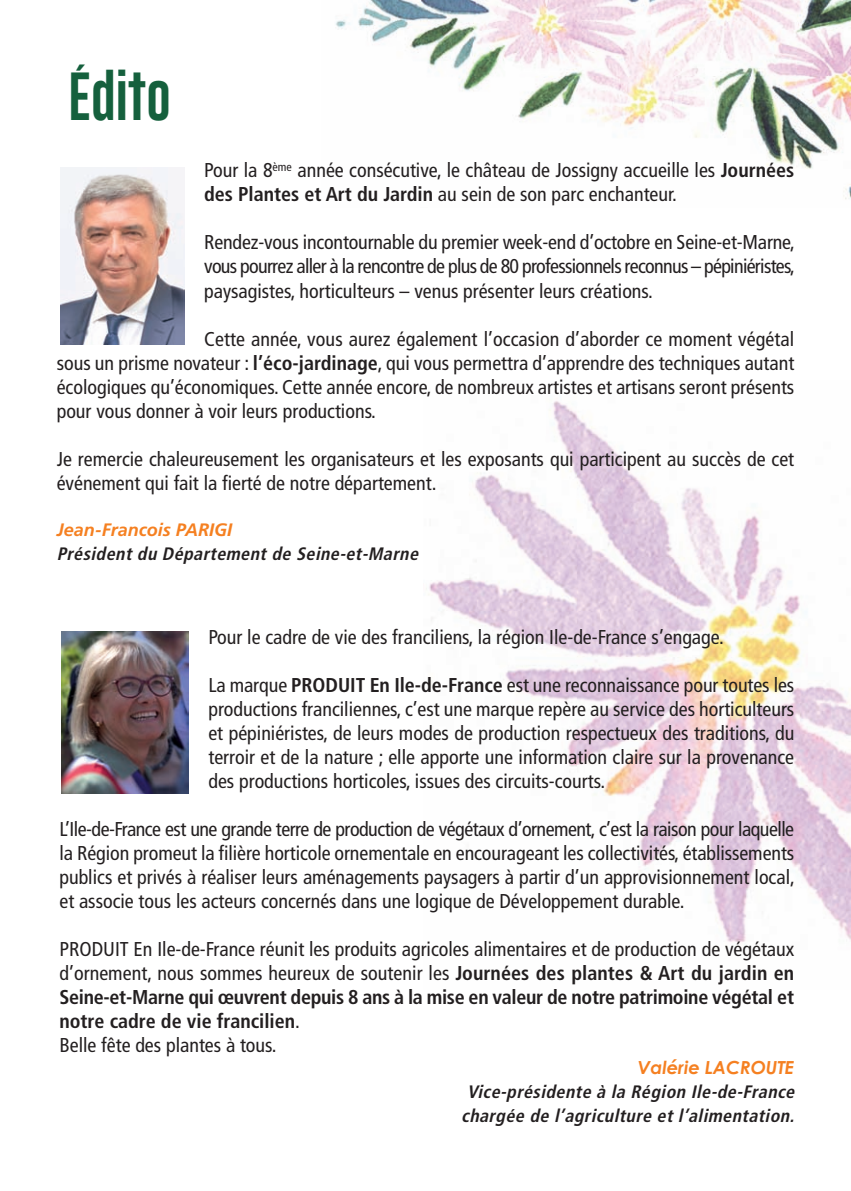
<style>
.page{position:relative;width:851px;height:1191px;background:#fff}
.page>*{position:absolute;margin:0;border:0;box-sizing:border-box;transform-origin:0 0}
.t1{font:49.6px "Gobold Lowplus";color:#15603d}
.t2{font:condensed 20px/24px "Frutiger";color:#231f20;text-align:justify}
.t3{font:italic 700 condensed 18px/24px "Frutiger";color:#231f20;text-align:center}
.t4{font:italic 700 18px "Frutiger";color:#f58021}
.t5{font:italic 700 18px "Century Gothic";color:#f58021}
.s1{font-weight:700}
</style>
<div class="page">
<img style="left:428px;top:401px;width:422px;height:541px">
<img style="left:335px;top:0;width:515px;height:199px">
<img style="left:61px;top:168px;width:123px;height:176px">
<img style="left:61px;top:631px;width:127px;height:162px">
<h1 class="t1" style="left:68px;top:73px;width:105px">Édito</h1>
<p class="t2" style="left:204px;top:160px;width:591px">Pour la 8<sup>ème</sup> année consécutive, le château de Jossigny accueille les <span class="s1">Journées des Plantes et Art du Jardin</span> au sein de son parc enchanteur.</p>
<p class="t2" style="left:204px;top:232px;width:592px">Rendez-vous incontournable du premier week-end d’octobre en Seine-et-Marne, vous pourrez aller à la rencontre de plus de 80 professionnels reconnus – pépiniéristes, paysagistes, horticulteurs – venus présenter leurs créations.</p>
<p class="t2" style="left:57px;top:328px;width:739px;text-indent:147px">Cette année, vous aurez également l’occasion d’aborder ce moment végétal sous un prisme novateur : <span class="s1">l’éco-jardinage</span>, qui vous permettra d’apprendre des techniques autant écologiques qu’économiques. Cette année encore, de nombreux artistes et artisans seront présents pour vous donner à voir leurs productions.</p>
<p class="t2" style="left:57px;top:448px;width:738px">Je remercie chaleureusement les organisateurs et les exposants qui participent au succès de cet événement qui fait la fierté de notre département.</p>
<p class="t4" style="left:57px;top:522px;width:177px">Jean-Francois PARIGI</p>
<p class="t3" style="left:57px;top:543px;width:366px">Président du Département de Seine-et-Marne</p>
<p class="t2" style="left:208px;top:626px;width:517px">Pour le cadre de vie des franciliens, la région Ile-de-France s’engage.</p>
<p class="t2" style="left:208px;top:674px;width:587px">La marque <span class="s1">PRODUIT En Ile-de-France</span> est une reconnaissance pour toutes les productions franciliennes, c’est une marque repère au service des horticulteurs et pépiniéristes, de leurs modes de production respectueux des traditions, du terroir et de la nature ; elle apporte une information claire sur la provenance des productions horticoles, issues des circuits-courts.</p>
<p class="t2" style="left:59px;top:818px;width:736px">L’Ile-de-France est une grande terre de production de végétaux d’ornement, c’est la raison pour laquelle la Région promeut la filière horticole ornementale en encourageant les collectivités, établissements publics et privés à réaliser leurs aménagements paysagers à partir d’un approvisionnement local, et associe tous les acteurs concernés dans une logique de Développement durable.</p>
<p class="t2" style="left:59px;top:938px;width:736px;text-align:left">PRODUIT En Ile-de-France réunit les produits agricoles alimentaires et de production de végétaux d’ornement, nous sommes heureux de soutenir les <span class="s1">Journées des plantes &amp; Art du jardin en Seine-et-Marne qui œuvrent depuis 8 ans à la mise en valeur de notre patrimoine végétal et notre cadre de vie francilien</span>.<br>Belle fête des plantes à tous.</p>
<p class="t5" style="left:637px;top:1057px;width:158px">Valérie LACROUTE</p>
<p class="t3" style="left:461px;top:1081px;width:338px">Vice-présidente à la Région Ile-de-France chargée de l’agriculture et l’alimentation.</p>
</div>
